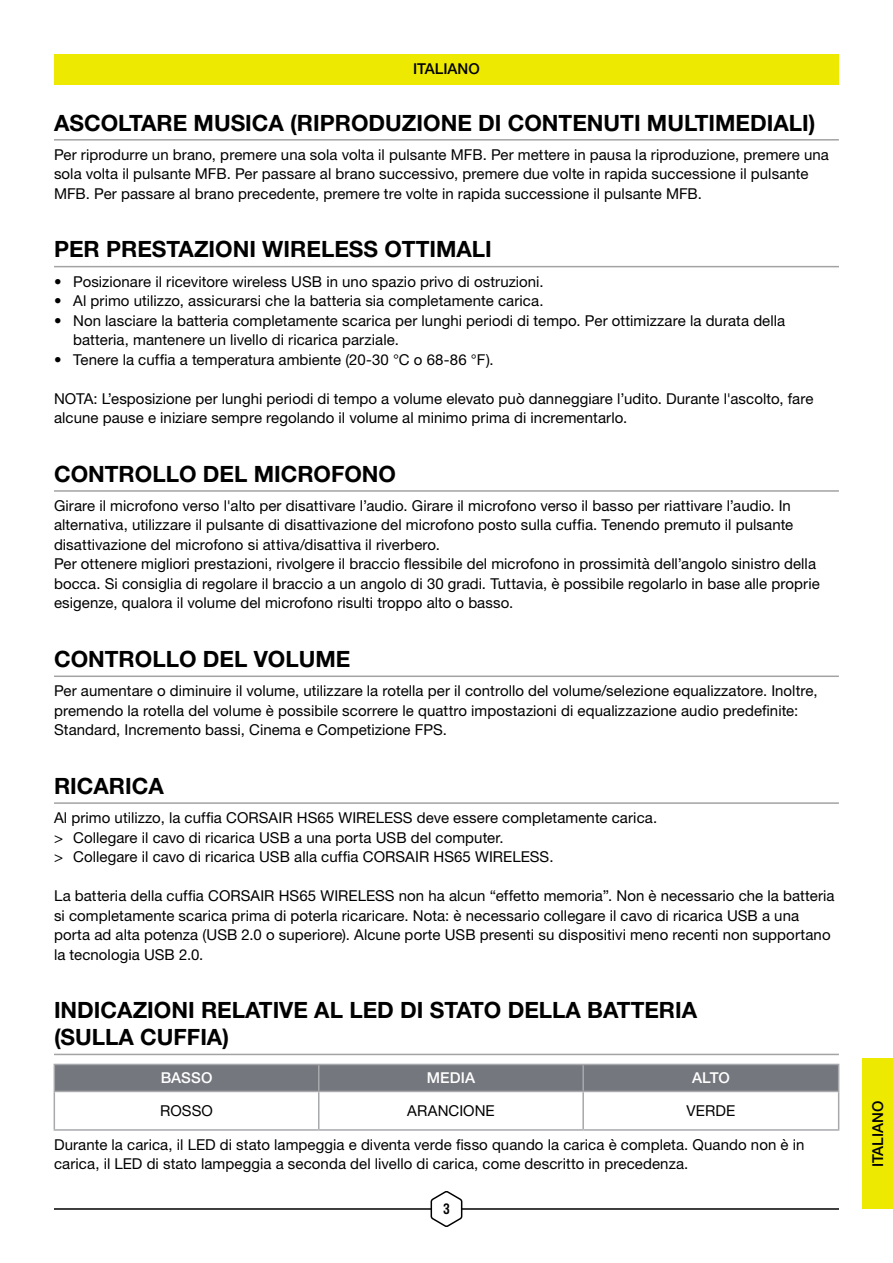
<style>
.page{position:relative;width:893px;height:1263px;background:#fff}
.page>*{position:absolute;margin:0;border:0;box-sizing:border-box;transform-origin:0 0}
.t1{font:700 22.5px/27px "Helvetica Neue LT Pro";color:#000}
.t2{font:15px/19.5px "Helvetica Neue LT Pro";letter-spacing:.005em;color:#000}
.t3{font:500 15px "Helvetica Neue LT Pro";color:#000}
.t4{font:500 15px "Helvetica Neue LT Pro";letter-spacing:.005em;color:#fff}
.t5{font:15px "Bebas Neue Pro Sm E Bd";color:#000}
</style>
<div class="page">
<div style="left:54px;top:54px;width:785px;height:30px;background:#eee900"></div>
<hr style="left:54px;top:1208px;width:785px;height:2px;background:#000">
<div style="left:863px;top:1059px;width:30px;height:150px;background:#eee900"></div>
<svg style="left:430px;top:1191px;width:33px;height:36px"></svg>
<hr style="left:54px;top:490px;width:785px;height:2px;background:#a4a3a3">
<hr style="left:54px;top:675px;width:785px;height:2px;background:#a4a3a3">
<hr style="left:54px;top:802px;width:785px;height:2px;background:#a4a3a3">
<hr style="left:54px;top:266px;width:785px;height:1px;background:#a4a3a3">
<hr style="left:54px;top:139px;width:785px;height:2px;background:#a4a3a3">
<hr style="left:54px;top:1054px;width:785px;height:1px;background:#a4a3a3">
<svg style="left:54px;top:1064px;width:785px;height:27px;background:#777a80"></svg>
<hr style="left:54px;top:1091px;width:265px;height:1px;background:#a7a9ac">
<hr style="left:54px;top:1092px;width:1px;height:37px;background:#a7a9ac">
<hr style="left:319px;top:1091px;width:264px;height:1px;background:#a7a9ac">
<hr style="left:318px;top:1092px;width:1px;height:37px;background:#a7a9ac">
<hr style="left:583px;top:1091px;width:256px;height:1px;background:#a7a9ac">
<hr style="left:582px;top:1092px;width:2px;height:37px;background:#a7a9ac">
<hr style="left:838px;top:1092px;width:1px;height:37px;background:#a7a9ac">
<hr style="left:54px;top:1129px;width:265px;height:2px;background:#a7a9ac">
<hr style="left:319px;top:1129px;width:264px;height:2px;background:#a7a9ac">
<hr style="left:583px;top:1129px;width:256px;height:2px;background:#a7a9ac">
<p class="t3" style="left:413px;top:60px;width:68px">ITALIANO</p>
<h1 class="t1" style="left:54px;top:108px;width:763px">ASCOLTARE MUSICA (RIPRODUZIONE DI CONTENUTI MULTIMEDIALI)</h1>
<p class="t2" style="left:54px;top:144px;width:776px">Per riprodurre un brano, premere una sola volta il pulsante MFB. Per mettere in pausa la riproduzione, premere una sola volta il pulsante MFB. Per passare al brano successivo, premere due volte in rapida successione il pulsante<br>MFB. Per passare al brano precedente, premere tre volte in rapida successione il pulsante MFB.</p>
<h1 class="t1" style="left:54px;top:235px;width:439px">PER PRESTAZIONI WIRELESS OTTIMALI</h1>
<p class="t2" style="left:54px;top:271px;width:491px">• Posizionare il ricevitore wireless USB in uno spazio privo di ostruzioni.</p>
<p class="t2" style="left:54px;top:291px;width:491px">• Al primo utilizzo, assicurarsi che la batteria sia completamente carica.</p>
<p class="t2" style="left:73px;top:310px;width:714px;text-indent:-19px">• Non lasciare la batteria completamente scarica per lunghi periodi di tempo. Per ottimizzare la durata della batteria, mantenere un livello di ricarica parziale.</p>
<p class="t2" style="left:54px;top:349px;width:441px">• Tenere la cuffia a temperatura ambiente (20-30 °C o 68-86 °F).</p>
<p class="t2" style="left:54px;top:388px;width:761px">NOTA: L’esposizione per lunghi periodi di tempo a volume elevato può danneggiare l’udito. Durante l'ascolto, fare alcune pause e iniziare sempre regolando il volume al minimo prima di incrementarlo.</p>
<h1 class="t1" style="left:54px;top:459px;width:344px">CONTROLLO DEL MICROFONO</h1>
<p class="t2" style="left:54px;top:495px;width:767px">Girare il microfono verso l'alto per disattivare l’audio. Girare il microfono verso il basso per riattivare l’audio. In alternativa, utilizzare il pulsante di disattivazione del microfono posto sulla cuffia. Tenendo premuto il pulsante disattivazione del microfono si attiva/disattiva il riverbero.<br>Per ottenere migliori prestazioni, rivolgere il braccio flessibile del microfono in prossimità dell’angolo sinistro della bocca. Si consiglia di regolare il braccio a un angolo di 30 gradi. Tuttavia, è possibile regolarlo in base alle proprie esigenze, qualora il volume del microfono risulti troppo alto o basso.</p>
<h1 class="t1" style="left:54px;top:645px;width:298px">CONTROLLO DEL VOLUME</h1>
<p class="t2" style="left:54px;top:681px;width:765px">Per aumentare o diminuire il volume, utilizzare la rotella per il controllo del volume/selezione equalizzatore. Inoltre, premendo la rotella del volume è possibile scorrere le quattro impostazioni di equalizzazione audio predefinite:<br>Standard, Incremento bassi, Cinema e Competizione FPS.</p>
<h1 class="t1" style="left:54px;top:772px;width:111px">RICARICA</h1>
<p class="t2" style="left:54px;top:808px;width:605px">Al primo utilizzo, la cuffia CORSAIR HS65 WIRELESS deve essere completamente carica. &gt; Collegare il cavo di ricarica USB a una porta USB del computer.<br>&gt; Collegare il cavo di ricarica USB alla cuffia CORSAIR HS65 WIRELESS.</p>
<p class="t2" style="left:54px;top:886px;width:782px">La batteria della cuffia CORSAIR HS65 WIRELESS non ha alcun “effetto memoria”. Non è necessario che la batteria si completamente scarica prima di poterla ricaricare. Nota: è necessario collegare il cavo di ricarica USB a una porta ad alta potenza (USB 2.0 o superiore). Alcune porte USB presenti su dispositivi meno recenti non supportano la tecnologia USB 2.0.</p>
<h1 class="t1" style="left:54px;top:996px;width:645px">INDICAZIONI RELATIVE AL LED DI STATO DELLA BATTERIA (SULLA CUFFIA)</h1>
<p class="t4" style="left:161px;top:1069px;width:53px">BASSO</p>
<p class="t4" style="left:427px;top:1069px;width:50px">MEDIA</p>
<p class="t4" style="left:692px;top:1069px;width:39px">ALTO</p>
<p class="t2" style="left:160px;top:1100px;width:54px">ROSSO</p>
<p class="t2" style="left:407px;top:1100px;width:89px">ARANCIONE</p>
<p class="t2" style="left:687px;top:1100px;width:50px">VERDE</p>
<p class="t2" style="left:54px;top:1134px;width:752px">Durante la carica, il LED di stato lampeggia e diventa verde fisso quando la carica è completa. Quando non è in carica, il LED di stato lampeggia a seconda del livello di carica, come descritto in precedenza.</p>
<p class="t5" style="left:443px;top:1200px;width:8px">3</p>
<p class="t3" style="left:869px;top:1167px;width:68px;rotate:-90deg">ITALIANO</p>
</div>
